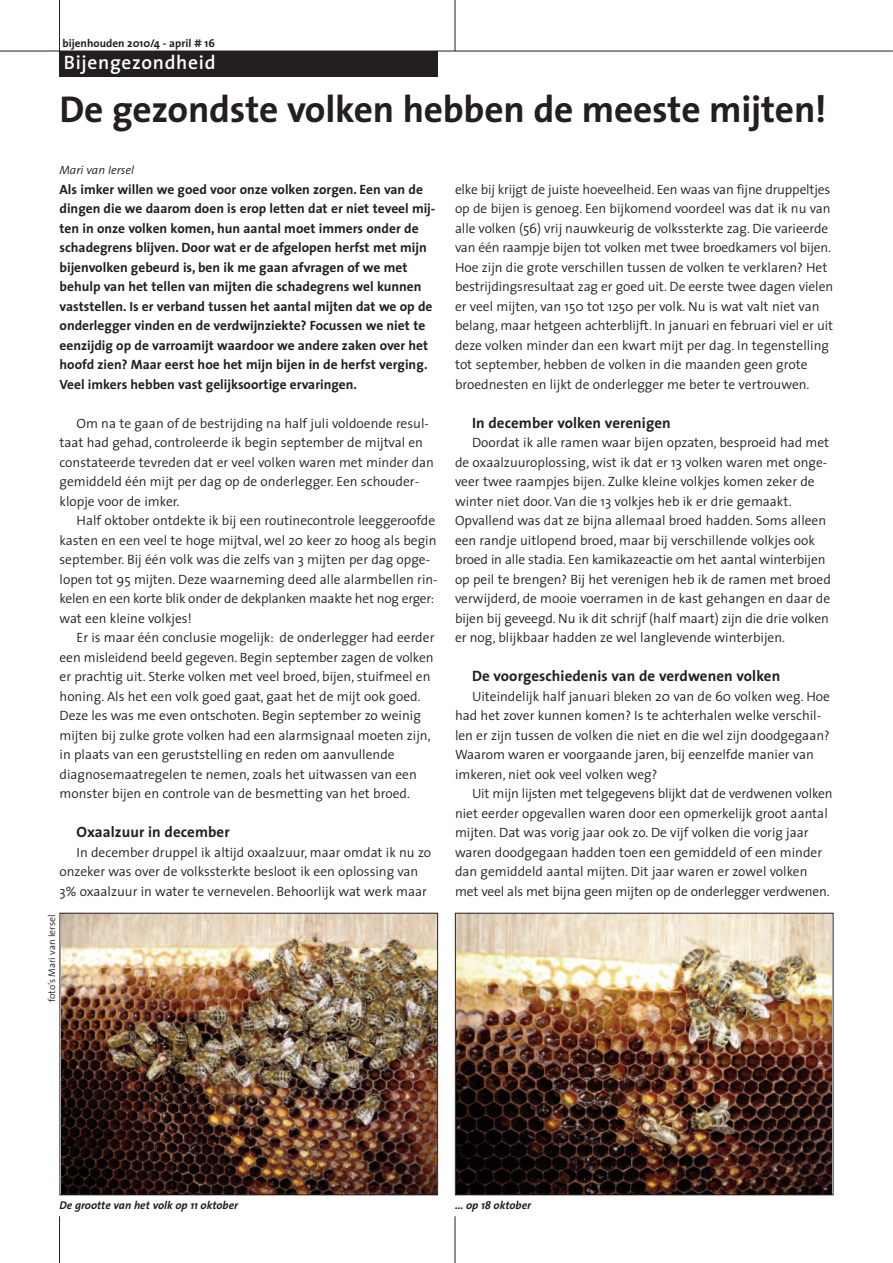
<style>
.page{position:relative;width:893px;height:1263px;background:#fff}
.page>*{position:absolute;margin:0;border:0;box-sizing:border-box;transform-origin:0 0}
.t1{font:700 37.5px "The Sans";letter-spacing:-.005em;color:#231f20}
.t2{font:600 19.5px "The Sans";letter-spacing:.035em;color:#fff}
.t3{font:700 15px "The Sans";letter-spacing:.005em;color:#231f20}
.t4{font:300 13.5px/19.5px "The Sans";color:#231f20}
.t5{font:700 13.5px/19.5px "The Sans";color:#231f20}
.t6{font:italic 300 12px "The Sans";color:#231f20}
.t7{font:italic 700 11.25px "The Sans";color:#231f20}
.t8{font:700 11.25px "The Sans";color:#231f20}
.t9{font:300 9.75px "The Sans";color:#231f20}
</style>
<div class="page">
<hr style="left:0;top:51px;width:893px;height:1px;background:#231f20">
<hr style="left:59px;top:0;width:1px;height:51px;background:#231f20">
<hr style="left:455px;top:0;width:1px;height:51px;background:#231f20">
<hr style="left:59px;top:1216px;width:1px;height:47px;background:#231f20">
<hr style="left:455px;top:1216px;width:1px;height:47px;background:#231f20">
<div style="left:60px;top:51px;width:378px;height:26px;background:#231f20"></div>
<img style="left:62px;top:915px;width:374px;height:278px">
<div style="left:60px;top:913px;width:378px;height:282px;border:1px solid #231f20"></div>
<img style="left:457px;top:915px;width:374px;height:278px">
<div style="left:455px;top:913px;width:378px;height:282px;border:1px solid #231f20"></div>
<p class="t8" style="left:63px;top:38px;width:154px">bijenhouden 2010/4 - april # 16</p>
<h2 class="t2" style="left:64px;top:54px;width:153px">Bijengezondheid</h2>
<h1 class="t1" style="left:60px;top:94px;width:768px">De gezondste volken hebben de meeste mijten!</h1>
<p class="t6" style="left:60px;top:165px;width:76px">Mari van Iersel</p>
<p class="t5" style="left:60px;top:180px;width:377px">Als imker willen we goed voor onze volken zorgen. Een van de dingen die we daarom doen is erop letten dat er niet teveel mij&shy;ten in onze volken komen, hun aantal moet immers onder de schadegrens blijven. Door wat er de afgelopen herfst met mijn bijenvolken gebeurd is, ben ik me gaan afvragen of we met behulp van het tellen van mijten die schadegrens wel kunnen vaststellen. Is er verband tussen het aantal mijten dat we op de onderlegger vinden en de verdwijnziekte? Focussen we niet te eenzijdig op de varroamijt waardoor we andere zaken over het hoofd zien? Maar eerst hoe het mijn bijen in de herfst verging.<br>Veel imkers hebben vast gelijksoortige ervaringen.</p>
<p class="t4" style="left:60px;top:415px;width:376px;text-indent:17px">Om na te gaan of de bestrijding na half juli voldoende resul&shy;taat had gehad, controleerde ik begin september de mijtval en constateerde tevreden dat er veel volken waren met minder dan gemiddeld één mijt per dag op de onderlegger. Een schouder&shy;klopje voor de imker.</p>
<p class="t4" style="left:60px;top:512px;width:380px;text-indent:17px">Half oktober ontdekte ik bij een routinecontrole leeggeroofde kasten en een veel te hoge mijtval, wel 20 keer zo hoog als begin september. Bij één volk was die zelfs van 3 mijten per dag opge&shy;lopen tot 95 mijten. Deze waarneming deed alle alarmbellen rin&shy;kelen en een korte blik onder de dekplanken maakte het nog erger: wat een kleine volkjes!</p>
<p class="t4" style="left:60px;top:629px;width:376px;text-indent:17px">Er is maar één conclusie mogelijk: de onderlegger had eerder een misleidend beeld gegeven. Begin september zagen de volken er prachtig uit. Sterke volken met veel broed, bijen, stuifmeel en honing. Als het een volk goed gaat, gaat het de mijt ook goed.<br>Deze les was me even ontschoten. Begin september zo weinig mijten bij zulke grote volken had een alarmsignaal moeten zijn, in plaats van een geruststelling en reden om aanvullende diagnosemaatregelen te nemen, zoals het uitwassen van een monster bijen en controle van de besmetting van het broed.</p>
<p class="t3" style="left:77px;top:826px;width:155px">Oxaalzuur in december</p>
<p class="t4" style="left:60px;top:844px;width:373px;text-indent:17px">In december druppel ik altijd oxaalzuur, maar omdat ik nu zo onzeker was over de volkssterkte besloot ik een oplossing van<br>3% oxaalzuur in water te vernevelen. Behoorlijk wat werk maar</p>
<p class="t9" style="left:49px;top:1002px;width:89px;rotate:-90deg">foto’s Mari van Iersel</p>
<p class="t4" style="left:455px;top:181px;width:380px">elke bij krijgt de juiste hoeveelheid. Een waas van fijne druppeltjes op de bijen is genoeg. Een bijkomend voordeel was dat ik nu van alle volken (56) vrij nauwkeurig de volkssterkte zag. Die varieerde van één raampje bijen tot volken met twee broedkamers vol bijen.<br>Hoe zijn die grote verschillen tussen de volken te verklaren? Het bestrijdingsresultaat zag er goed uit. De eerste twee dagen vielen er veel mijten, van 150 tot 1250 per volk. Nu is wat valt niet van belang, maar hetgeen achterblijft. In januari en februari viel er uit deze volken minder dan een kwart mijt per dag. In tegenstelling tot september, hebben de volken in die maanden geen grote broednesten en lijkt de onderlegger me beter te vertrouwen.</p>
<p class="t3" style="left:472px;top:417px;width:200px">In december volken verenigen</p>
<p class="t4" style="left:455px;top:434px;width:377px;text-indent:17px">Doordat ik alle ramen waar bijen opzaten, besproeid had met de oxaalzuuroplossing, wist ik dat er 13 volken waren met onge&shy;veer twee raampjes bijen. Zulke kleine volkjes komen zeker de winter niet door. Van die 13 volkjes heb ik er drie gemaakt.<br>Opvallend was dat ze bijna allemaal broed hadden. Soms alleen een randje uitlopend broed, maar bij verschillende volkjes ook broed in alle stadia. Een kamikazeactie om het aantal winterbijen op peil te brengen? Bij het verenigen heb ik de ramen met broed verwijderd, de mooie voerramen in de kast gehangen en daar de bijen bij geveegd. Nu ik dit schrijf (half maart) zijn die drie volken er nog, blijkbaar hadden ze wel langlevende winterbijen.</p>
<p class="t3" style="left:472px;top:670px;width:310px">De voorgeschiedenis van de verdwenen volken</p>
<p class="t4" style="left:455px;top:688px;width:376px;text-indent:17px">Uiteindelijk half januari bleken 20 van de 60 volken weg. Hoe had het zover kunnen komen? Is te achterhalen welke verschil&shy;len er zijn tussen de volken die niet en die wel zijn doodgegaan?<br>Waarom waren er voorgaande jaren, bij eenzelfde manier van imkeren, niet ook veel volken weg?</p>
<p class="t4" style="left:455px;top:785px;width:379px;text-indent:17px">Uit mijn lijsten met telgegevens blijkt dat de verdwenen volken niet eerder opgevallen waren door een opmerkelijk groot aantal mijten. Dat was vorig jaar ook zo. De vijf volken die vorig jaar waren doodgegaan hadden toen een gemiddeld of een minder dan gemiddeld aantal mijten. Dit jaar waren er zowel volken met veel als met bijna geen mijten op de onderlegger verdwenen.</p>
<p class="t7" style="left:60px;top:1201px;width:180px">De grootte van het volk op 11 oktober</p>
<p class="t7" style="left:455px;top:1201px;width:78px">… op 18 oktober</p>
</div>
